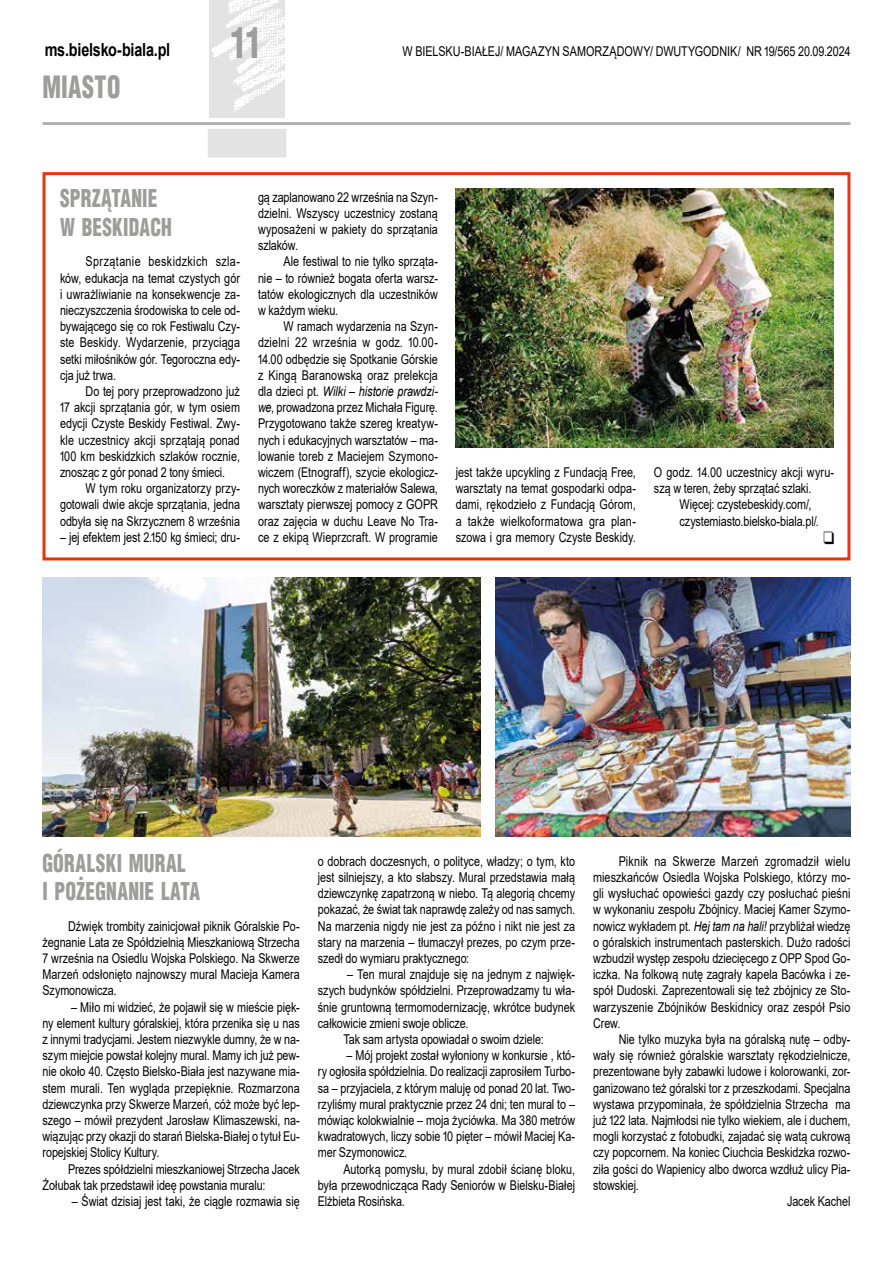
<style>
.page{position:relative;width:893px;height:1263px;background:#fff}
.page>*{position:absolute;margin:0;border:0;box-sizing:border-box;transform-origin:0 0}
.t1{font:900 42px "Switzerland Cond";color:#9d9d9c;scale:.8 1}
.t2{font:900 30px "Switzerland Cond";letter-spacing:.02em;color:#9d9d9c;scale:.8 1}
.t3{font:900 24px/28.8px "Switzerland Cond";letter-spacing:.01em;color:#9d9d9c;scale:.8 1}
.t4{font:700 18px "Arial";letter-spacing:-.015em;color:#000;scale:.8 1}
.t5{font:13.5px/16.2px "Arial";letter-spacing:-.005em;color:#000;text-align:justify;scale:.8 1}
.s1{font-style:italic}
</style>
<div class="page">
<hr style="left:43px;top:122px;width:807px;height:3px;background:#b3b2b2">
<img style="left:209px;top:0;width:76px;height:117px">
<div style="left:208px;top:129px;width:78px;height:28px;background:#e3e3e3"></div>
<div style="left:43px;top:172px;width:807px;height:388px;border:3px solid #e63312"></div>
<img style="left:456px;top:188px;width:378px;height:260px">
<img style="left:43px;top:577px;width:438px;height:259px">
<img style="left:495px;top:577px;width:355px;height:259px">
<h3 class="t4" style="left:45px;top:37px;width:158px">ms.bielsko-biala.pl</h3>
<h2 class="t2" style="left:43px;top:68px;width:99px">MIASTO</h2>
<h1 class="t1" style="left:231px;top:16px;width:41px">11</h1>
<p class="t5" style="left:402px;top:43px;width:561px">W BIELSKU-BIAŁEJ/ MAGAZYN SAMORZĄDOWY/ DWUTYGODNIK/ NR 19/565 20.09.2024</p>
<h3 class="t3" style="left:60px;top:183px;width:141px">SPRZĄTANIE<br>W BESKIDACH</h3>
<p class="t5" style="left:60px;top:253px;width:226px;text-indent:26px">Sprzątanie beskidzkich szla&shy;ków, edukacja na temat czystych gór i uwrażliwianie na konsekwencje za&shy;nieczyszczenia środowiska to cele od&shy;bywającego się co rok Festiwalu Czy&shy;ste Beskidy. Wydarzenie, przyciąga setki miłośników gór. Tegoroczna edy&shy;cja już trwa.</p>
<p class="t5" style="left:60px;top:383px;width:226px;text-indent:26px">Do tej pory przeprowadzono już 17 akcji sprzątania gór, w tym osiem edycji Czyste Beskidy Festiwal. Zwy&shy;kle uczestnicy akcji sprzątają ponad 100 km beskidzkich szlaków rocznie, znosząc z gór ponad 2 tony śmieci.</p>
<p class="t5" style="left:60px;top:480px;width:226px;text-indent:26px">W tym roku organizatorzy przy&shy;gotowali dwie akcje sprzątania, jedna odbyła się na Skrzycznem 8 września</p>
<p class="t5" style="left:60px;top:529px;width:226px">– jej efektem jest 2.150 kg śmieci; dru-</p>
<p class="t5" style="left:258px;top:189px;width:226px">gą zaplanowano 22 września na Szyn&shy;dzielni. Wszyscy uczestnicy zostaną wyposażeni w pakiety do sprzątania szlaków.</p>
<p class="t5" style="left:258px;top:253px;width:226px;text-indent:26px">Ale festiwal to nie tylko sprząta&shy;nie – to również bogata oferta warsz&shy;tatów ekologicznych dla uczestników w każdym wieku.</p>
<p class="t5" style="left:258px;top:318px;width:226px;text-indent:26px">W ramach wydarzenia na Szyn&shy;dzielni 22 września w godz. 10.00- 14.00 odbędzie się Spotkanie Górskie z Kingą Baranowską oraz prelekcja dla dzieci pt. <span class="s1">Wilki – historie prawdzi&shy;we</span>, prowadzona przez Michała Figurę.<br>Przygotowano także szereg kreatyw&shy;nych i edukacyjnych warsztatów – ma&shy;lowanie toreb z Maciejem Szymono&shy;wiczem (Etnograff), szycie ekologicz&shy;nych woreczków z materiałów Salewa, warsztaty pierwszej pomocy z GOPR oraz zajęcia w duchu Leave No Tra&shy;ce z ekipą Wieprzcraft. W programie</p>
<p class="t5" style="left:456px;top:464px;width:227px">jest także upcykling z Fundacją Free, warsztaty na temat gospodarki odpa&shy;dami, rękodzieło z Fundacją Górom, a także wielkoformatowa gra plan&shy;szowa i gra memory Czyste Beskidy.</p>
<p class="t5" style="left:654px;top:464px;width:227px">O godz. 14.00 uczestnicy akcji wyru-</p>
<p class="t5" style="left:654px;top:480px;width:198px">szą w teren, żeby sprzątać szlaki.</p>
<p class="t5" style="left:679px;top:496px;width:166px">Więcej: czystebeskidy.com/,</p>
<p class="t5" style="left:679px;top:513px;width:176px">czystemiasto.bielsko-biala.pl/.</p>
<h3 class="t3" style="left:43px;top:847px;width:198px">GÓRALSKI MURAL<br>I POŻEGNANIE LATA</h3>
<p class="t5" style="left:43px;top:918px;width:323px;text-indent:26px">Dźwięk trombity zainicjował piknik Góralskie Po&shy;żegnanie Lata ze Spółdzielnią Mieszkaniową Strzecha 7 września na Osiedlu Wojska Polskiego. Na Skwerze Marzeń odsłonięto najnowszy mural Macieja Kamera Szymonowicza.</p>
<p class="t5" style="left:43px;top:999px;width:323px;text-indent:29px">– Miło mi widzieć, że pojawił się w mieście pięk&shy;ny element kultury góralskiej, która przenika się u nas z innymi tradycjami. Jestem niezwykle dumny, że w na&shy;szym miejcie powstał kolejny mural. Mamy ich już pew&shy;nie około 40. Często Bielsko-Biała jest nazywane mia&shy;stem murali. Ten wygląda przepięknie. Rozmarzona dziewczynka przy Skwerze Marzeń, cóż może być lep&shy;szego – mówił prezydent Jarosław Klimaszewski, na&shy;wiązując przy okazji do starań Bielska-Białej o tytuł Eu&shy;ropejskiej Stolicy Kultury.</p>
<p class="t5" style="left:43px;top:1161px;width:323px;text-indent:26px">Prezes spółdzielni mieszkaniowej Strzecha Jacek<br>Żołubak tak przedstawił ideę powstania muralu:</p>
<p class="t5" style="left:72px;top:1193px;width:287px">– Świat dzisiaj jest taki, że ciągle rozmawia się</p>
<p class="t5" style="left:318px;top:853px;width:323px">o dobrach doczesnych, o polityce, władzy; o tym, kto jest silniejszy, a kto słabszy. Mural przedstawia małą dziewczynkę zapatrzoną w niebo. Tą alegorią chcemy pokazać, że świat tak naprawdę zależy od nas samych.<br>Na marzenia nigdy nie jest za późno i nikt nie jest za stary na marzenia – tłumaczył prezes, po czym prze&shy;szedł do wymiaru praktycznego:</p>
<p class="t5" style="left:347px;top:966px;width:286px">– Ten mural znajduje się na jednym z najwięk-</p>
<p class="t5" style="left:318px;top:982px;width:323px">szych budynków spółdzielni. Przeprowadzamy tu wła-</p>
<p class="t5" style="left:318px;top:999px;width:323px">śnie gruntowną termomodernizację, wkrótce budynek</p>
<p class="t5" style="left:318px;top:1015px;width:190px">całkowicie zmieni swoje oblicze.</p>
<p class="t5" style="left:343px;top:1031px;width:252px">Tak sam artysta opowiadał o swoim dziele:</p>
<p class="t5" style="left:318px;top:1047px;width:323px;text-indent:29px">– Mój projekt został wyłoniony w konkursie , któ&shy;ry ogłosiła spółdzielnia. Do realizacji zaprosiłem Turbo&shy;sa – przyjaciela, z którym maluję od ponad 20 lat. Two&shy;rzyliśmy mural praktycznie przez 24 dni; ten mural to – mówiąc kolokwialnie – moja życiówka. Ma 380 metrów kwadratowych, liczy sobie 10 pięter – mówił Maciej Ka&shy;mer Szymonowicz.</p>
<p class="t5" style="left:318px;top:1161px;width:323px;text-indent:26px">Autorką pomysłu, by mural zdobił ścianę bloku, była przewodnicząca Rady Seniorów w Bielsku-Białej Elżbieta Rosińska.</p>
<p class="t5" style="left:593px;top:853px;width:323px;text-indent:26px">Piknik na Skwerze Marzeń zgromadził wielu mieszkańców Osiedla Wojska Polskiego, którzy mo&shy;gli wysłuchać opowieści gazdy czy posłuchać pieśni w wykonaniu zespołu Zbójnicy. Maciej Kamer Szymo&shy;nowicz wykładem pt. <span class="s1">Hej tam na hali!</span> przybliżał wiedzę o góralskich instrumentach pasterskich. Dużo radości wzbudził występ zespołu dziecięcego z OPP Spod Go&shy;iczka. Na folkową nutę zagrały kapela Bacówka i ze&shy;spół Dudoski. Zaprezentowali się też zbójnicy ze Sto&shy;warzyszenie Zbójników Beskidnicy oraz zespół Psio Crew.</p>
<p class="t5" style="left:619px;top:1031px;width:291px">Nie tylko muzyka była na góralską nutę – odby-</p>
<p class="t5" style="left:593px;top:1047px;width:323px">wały się również góralskie warsztaty rękodzielnicze,</p>
<p class="t5" style="left:593px;top:1063px;width:323px">prezentowane były zabawki ludowe i kolorowanki, zor-</p>
<p class="t5" style="left:593px;top:1080px;width:323px">ganizowano też góralski tor z przeszkodami. Specjalna</p>
<p class="t5" style="left:593px;top:1096px;width:323px">wystawa przypominała, że spółdzielnia Strzecha ma</p>
<p class="t5" style="left:593px;top:1112px;width:323px">już 122 lata. Najmłodsi nie tylko wiekiem, ale i duchem,</p>
<p class="t5" style="left:593px;top:1128px;width:323px">mogli korzystać z fotobudki, zajadać się watą cukrową</p>
<p class="t5" style="left:593px;top:1144px;width:323px">czy popcornem. Na koniec Ciuchcia Beskidzka rozwo-</p>
<p class="t5" style="left:593px;top:1161px;width:323px">ziła gości do Wapienicy albo dworca wzdłuż ulicy Pia-</p>
<p class="t5" style="left:593px;top:1177px;width:59px">stowskiej.</p>
<p class="t5" style="left:787px;top:1193px;width:81px">Jacek Kachel</p>
</div>
